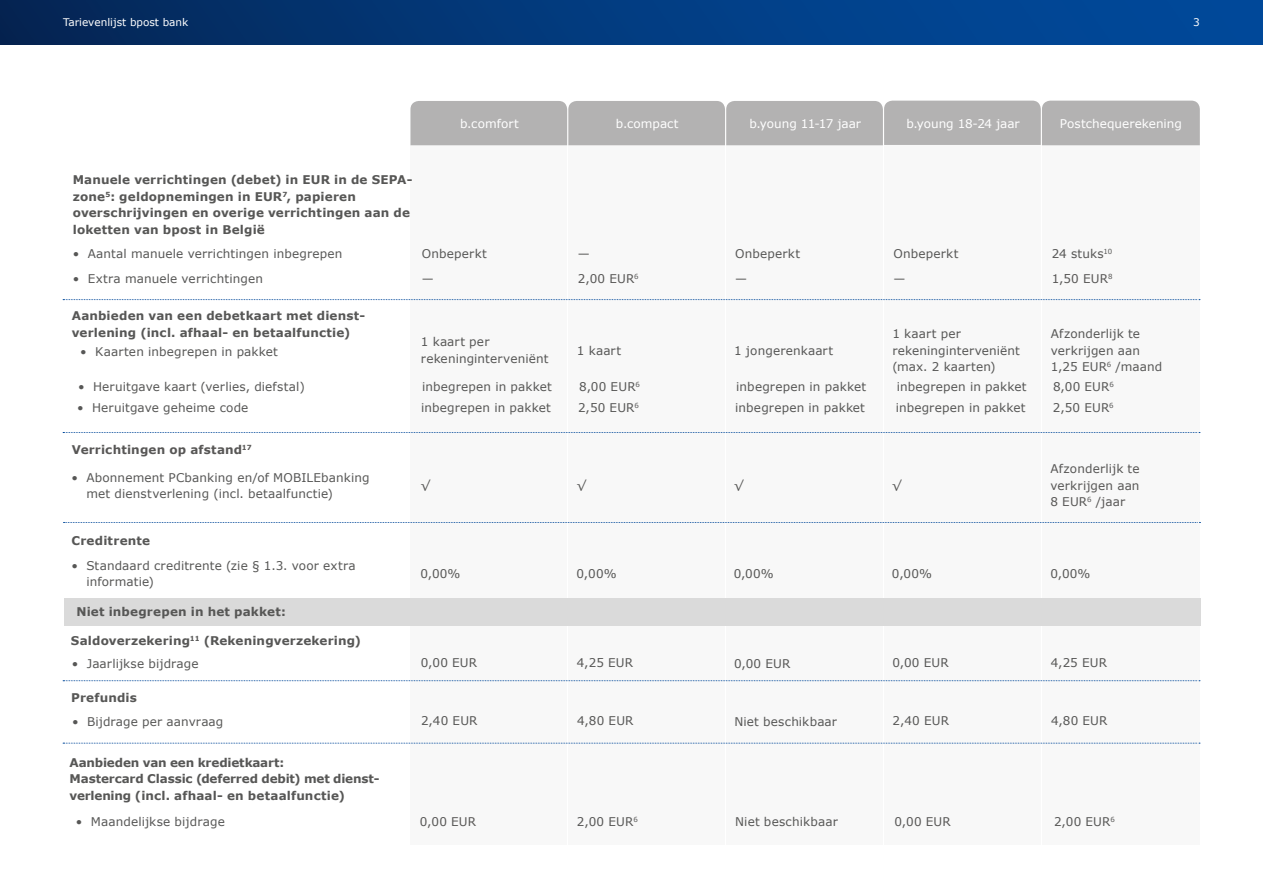
<style>
.page{position:relative;width:1263px;height:893px;background:#fff}
.page>*{position:absolute;margin:0;border:0;box-sizing:border-box;transform-origin:0 0}
.t1{font:12px/16.5px "Verdana";letter-spacing:.015em;color:#575756}
.t2{font:700 12px/16.5px "Verdana";letter-spacing:.01em;color:#575756}
.t3{font:700 12px/16.5px "Verdana";letter-spacing:-.01em;color:#575756}
.t4{font:12px "Verdana";color:#fff}
.t5{font:12px/16.5px "Verdana";letter-spacing:.01em;color:#585756;text-align:justify}
.t6{font:700 12px "Verdana";letter-spacing:.015em;color:#585756}
.t7{font:10.5px "Verdana";color:#fff}
.t8{font:7.05px "Verdana";color:#575756}
</style>
<div class="page">
<div style="left:410px;top:145px;width:157px;height:700px;background:#f8f8f8"></div>
<div style="left:568px;top:145px;width:157px;height:700px;background:#f8f8f8"></div>
<div style="left:726px;top:145px;width:157px;height:700px;background:#f8f8f8"></div>
<div style="left:884px;top:145px;width:157px;height:700px;background:#f8f8f8"></div>
<div style="left:1042px;top:145px;width:158px;height:700px;background:#f8f8f8"></div>
<div style="left:0;top:0;width:1263px;height:45px;background:linear-gradient(to right,#052859,#004da2)"></div>
<svg style="left:63px;top:432px;width:1137px;height:1px"></svg>
<svg style="left:64px;top:522px;width:1136px;height:1px"></svg>
<svg style="left:63px;top:680px;width:1137px;height:1px"></svg>
<div style="left:410px;top:101px;width:790px;height:44px;background:#b3b2b2"></div>
<svg style="left:63px;top:299px;width:1137px;height:1px"></svg>
<div style="left:64px;top:598px;width:1137px;height:27px;background:#dadada"></div>
<svg style="left:63px;top:743px;width:1137px;height:1px"></svg>
<p class="t7" style="left:63px;top:15px;width:127px">Tarievenlijst bpost bank</p>
<p class="t7" style="left:1193px;top:15px;width:8px">3</p>
<p class="t4" style="left:460px;top:115px;width:60px">b.comfort</p>
<p class="t4" style="left:616px;top:115px;width:64px">b.compact</p>
<p class="t4" style="left:749px;top:115px;width:113px">b.young 11-17 jaar</p>
<p class="t4" style="left:906px;top:115px;width:115px">b.young 18-24 jaar</p>
<p class="t4" style="left:1060px;top:115px;width:123px">Postchequerekening</p>
<p class="t2" style="left:73px;top:171px;width:341px">Manuele verrichtingen (debet) in EUR in de SEPA&shy;zone<sup>5</sup>: geldopnemingen in EUR<sup>7</sup>, papieren overschrijvingen en overige verrichtingen aan de loketten van bpost in België</p>
<p class="t1" style="left:73px;top:245px;width:271px">• Aantal manuele verrichtingen inbegrepen</p>
<p class="t1" style="left:578px;top:245px;width:13px">—</p>
<p class="t1" style="left:735px;top:245px;width:67px">Onbeperkt</p>
<p class="t1" style="left:893px;top:245px;width:67px">Onbeperkt</p>
<p class="t1" style="left:1052px;top:245px;width:54px">24 stuks</p>
<p class="t1" style="left:422px;top:245px;width:67px">Onbeperkt</p>
<p class="t8" style="left:1104px;top:246px;width:10px">10</p>
<p class="t1" style="left:73px;top:270px;width:192px">• Extra manuele verrichtingen</p>
<p class="t1" style="left:422px;top:270px;width:13px">—</p>
<p class="t5" style="left:578px;top:270px;width:62px">2,00 EUR<sup>6</sup></p>
<p class="t1" style="left:735px;top:270px;width:13px">—</p>
<p class="t1" style="left:893px;top:270px;width:13px">—</p>
<p class="t5" style="left:1052px;top:270px;width:62px">1,50 EUR<sup>8</sup></p>
<p class="t2" style="left:72px;top:307px;width:295px">Aanbieden van een debetkaart met dienst&shy;verlening (incl. afhaal- en betaalfunctie)</p>
<p class="t1" style="left:80px;top:343px;width:199px">• Kaarten inbegrepen in pakket</p>
<p class="t1" style="left:577px;top:342px;width:46px">1 kaart</p>
<p class="t1" style="left:734px;top:342px;width:101px">1 jongerenkaart</p>
<p class="t1" style="left:421px;top:334px;width:129px">1 kaart per rekeninginterveniënt</p>
<p class="t1" style="left:892px;top:325px;width:129px">1 kaart per rekeninginterveniënt (max. 2 kaarten)</p>
<p class="t1" style="left:1051px;top:325px;width:113px">Afzonderlijk te verkrijgen aan<br>1,25 EUR<sup>6</sup> /maand</p>
<p class="t1" style="left:78px;top:378px;width:228px">• Heruitgave kaart (verlies, diefstal)</p>
<p class="t1" style="left:579px;top:378px;width:62px">8,00 EUR<sup>6</sup></p>
<p class="t1" style="left:736px;top:378px;width:131px">inbegrepen in pakket</p>
<p class="t1" style="left:897px;top:378px;width:131px">inbegrepen in pakket</p>
<p class="t1" style="left:1053px;top:378px;width:62px">8,00 EUR<sup>6</sup></p>
<p class="t1" style="left:422px;top:378px;width:131px">inbegrepen in pakket</p>
<p class="t1" style="left:77px;top:399px;width:173px">• Heruitgave geheime code</p>
<p class="t1" style="left:578px;top:399px;width:62px">2,50 EUR<sup>6</sup></p>
<p class="t1" style="left:735px;top:399px;width:131px">inbegrepen in pakket</p>
<p class="t1" style="left:896px;top:399px;width:131px">inbegrepen in pakket</p>
<p class="t1" style="left:1053px;top:399px;width:62px">2,50 EUR<sup>6</sup></p>
<p class="t1" style="left:421px;top:399px;width:131px">inbegrepen in pakket</p>
<p class="t6" style="left:72px;top:441px;width:181px">Verrichtingen op afstand<sup>17</sup></p>
<p class="t1" style="left:86px;top:469px;width:285px;text-indent:-15px">• Abonnement PCbanking en/of MOBILEbanking met dienstverlening (incl. betaalfunctie)</p>
<p class="t1" style="left:576px;top:477px;width:11px">√</p>
<p class="t1" style="left:734px;top:477px;width:11px">√</p>
<p class="t1" style="left:892px;top:477px;width:11px">√</p>
<p class="t1" style="left:420px;top:477px;width:11px">√</p>
<p class="t5" style="left:1050px;top:460px;width:91px">Afzonderlijk te verkrijgen aan 8 EUR<sup>6</sup> /jaar</p>
<p class="t2" style="left:71px;top:533px;width:80px">Creditrente</p>
<p class="t1" style="left:86px;top:557px;width:271px;text-indent:-15px">• Standaard creditrente (zie § 1.3. voor extra informatie)</p>
<p class="t1" style="left:420px;top:565px;width:42px">0,00%</p>
<p class="t1" style="left:576px;top:565px;width:42px">0,00%</p>
<p class="t1" style="left:734px;top:565px;width:42px">0,00%</p>
<p class="t1" style="left:892px;top:565px;width:42px">0,00%</p>
<p class="t1" style="left:1050px;top:565px;width:42px">0,00%</p>
<p class="t2" style="left:76px;top:603px;width:211px">Niet inbegrepen in het pakket:</p>
<p class="t2" style="left:71px;top:632px;width:292px">Saldoverzekering<sup>11</sup> (Rekeningverzekering)</p>
<p class="t1" style="left:72px;top:655px;width:128px">• Jaarlijkse bijdrage</p>
<p class="t1" style="left:421px;top:654px;width:58px">0,00 EUR</p>
<p class="t1" style="left:577px;top:654px;width:58px">4,25 EUR</p>
<p class="t1" style="left:734px;top:655px;width:58px">0,00 EUR</p>
<p class="t1" style="left:892px;top:654px;width:58px">0,00 EUR</p>
<p class="t1" style="left:1051px;top:654px;width:58px">4,25 EUR</p>
<p class="t2" style="left:71px;top:689px;width:67px">Prefundis</p>
<p class="t1" style="left:72px;top:713px;width:153px">• Bijdrage per aanvraag</p>
<p class="t1" style="left:421px;top:712px;width:58px">2,40 EUR</p>
<p class="t1" style="left:577px;top:712px;width:58px">4,80 EUR</p>
<p class="t1" style="left:734px;top:713px;width:104px">Niet beschikbaar</p>
<p class="t1" style="left:893px;top:712px;width:58px">2,40 EUR</p>
<p class="t1" style="left:1051px;top:712px;width:58px">4,80 EUR</p>
<p class="t3" style="left:70px;top:754px;width:311px">Aanbieden van een kredietkaart:<br>Mastercard Classic (deferred debit) met dienst&shy;verlening (incl. afhaal- en betaalfunctie)</p>
<p class="t1" style="left:76px;top:813px;width:150px">• Maandelijkse bijdrage</p>
<p class="t1" style="left:577px;top:813px;width:62px">2,00 EUR<sup>6</sup></p>
<p class="t1" style="left:735px;top:813px;width:104px">Niet beschikbaar</p>
<p class="t5" style="left:894px;top:813px;width:58px">0,00 EUR</p>
<p class="t1" style="left:1054px;top:813px;width:62px">2,00 EUR<sup>6</sup></p>
<p class="t5" style="left:420px;top:813px;width:58px">0,00 EUR</p>
</div>
